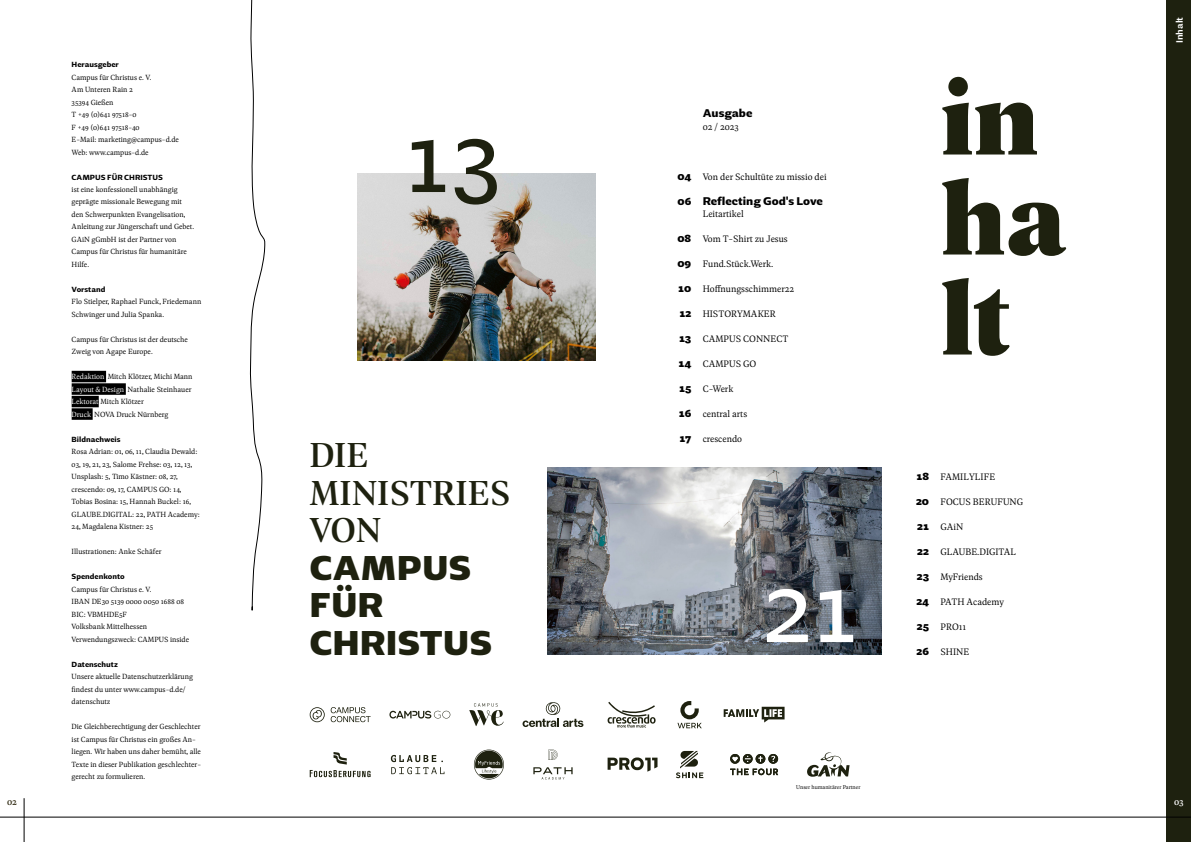
<style>
.page{position:relative;width:1191px;height:842px;background:#fff}
.page>*{position:absolute;margin:0;border:0;box-sizing:border-box;transform-origin:0 0}
.t1{font:900 110px/100px "Geller Headline";color:#1e210f}
.t2{font:110px "Geller Sans";color:#1e210f}
.t3{font:110px "Geller Sans";color:#fff}
.t4{font:900 37px/37.5px "Geller Sans";color:#1e210f}
.t5{font:500 37px/37.5px "Geller Headline";color:#1e210f}
.t6{font:800 12px/25px "Geller Sans";color:#000;text-align:justify}
.t7{font:300 10px "Geller Text";color:#000}
.t8{font:600 10px "Geller Sans";color:#fff}
.t9{font:10px "Geller Text";color:#2f2911}
.t10{font:10px "Geller Text";color:#fff}
.t11{font:300 8px/12.5px "Geller Text";color:#000}
.t12{font:700 8px "Geller Sans";color:#000}
.t13{font:300 6px "Geller Text";color:#000}
.s1{color:#fff}
</style>
<div class="page">
<div style="left:1166px;top:0;width:25px;height:842px;background:#1e210f"></div>
<div style="left:72px;top:371px;width:34px;height:11px;background:#000"></div>
<div style="left:72px;top:383px;width:54px;height:12px;background:#000"></div>
<div style="left:72px;top:396px;width:27px;height:11px;background:#000"></div>
<div style="left:72px;top:408px;width:21px;height:12px;background:#000"></div>
<hr style="left:0;top:817px;width:1191px;height:1px;background:#000">
<hr style="left:24px;top:798px;width:1px;height:44px;background:#000">
<svg style="left:250px;top:0;width:15px;height:611px"></svg>
<img style="left:357px;top:173px;width:238px;height:188px">
<img style="left:547px;top:467px;width:334px;height:187px">
<svg style="left:730px;top:754px;width:48px;height:21px"></svg>
<svg style="left:607px;top:757px;width:50px;height:15px"></svg>
<svg style="left:807px;top:752px;width:42px;height:25px"></svg>
<svg style="left:310px;top:770px;width:60px;height:7px"></svg>
<svg style="left:333px;top:752px;width:14px;height:12px"></svg>
<svg style="left:723px;top:707px;width:61px;height:15px"></svg>
<svg style="left:310px;top:707px;width:15px;height:15px"></svg>
<svg style="left:331px;top:707px;width:39px;height:15px"></svg>
<svg style="left:676px;top:751px;width:27px;height:27px"></svg>
<svg style="left:522px;top:702px;width:61px;height:25px"></svg>
<svg style="left:469px;top:703px;width:35px;height:23px"></svg>
<svg style="left:607px;top:702px;width:48px;height:25px"></svg>
<svg style="left:389px;top:711px;width:61px;height:7px"></svg>
<svg style="left:391px;top:755px;width:53px;height:19px"></svg>
<svg style="left:677px;top:701px;width:25px;height:27px"></svg>
<svg style="left:533px;top:767px;width:39px;height:12px"></svg>
<svg style="left:548px;top:749px;width:9px;height:11px"></svg>
<svg style="left:474px;top:749px;width:30px;height:30px"></svg>
<p class="t12" style="left:72px;top:58px;width:49px">Herausgeber</p>
<p class="t11" style="left:72px;top:70px;width:109px">Campus für Christus e. V.<br>Am Unteren Rain 2<br>35394 Gießen<br>T +49 (0)641 97518-0<br>F +49 (0)641 97518-40<br>E-Mail: marketing@campus-d.de<br>Web: www.campus-d.de</p>
<p class="t12" style="left:72px;top:171px;width:93px">CAMPUS FÜR CHRISTUS</p>
<p class="t11" style="left:72px;top:183px;width:124px">ist eine konfessionell unabhängig geprägte missionale Bewegung mit den Schwerpunkten Evangelisation,<br>Anleitung zur Jüngerschaft und Gebet.<br>GAiN gGmbH ist der Partner von<br>Campus für Christus für humanitäre<br>Hilfe.</p>
<p class="t12" style="left:72px;top:283px;width:35px">Vorstand</p>
<p class="t11" style="left:72px;top:295px;width:131px">Flo Stielper, Raphael Funck, Friedemann<br>Schwinger und Julia Spanka.</p>
<p class="t11" style="left:72px;top:333px;width:118px">Campus für Christus ist der deutsche<br>Zweig von Agape Europe.</p>
<p class="t11" style="left:72px;top:370px;width:122px"><span class="s1">Redaktion</span> Mitch Klötzer, Michi Mann<br><span class="s1">Layout &amp; Design</span> Nathalie Steinhauer<br><span class="s1">Lektorat</span> Mitch Klötzer<br><span class="s1">Druck</span> NOVA Druck Nürnberg</p>
<p class="t12" style="left:72px;top:433px;width:50px">Bildnachweis</p>
<p class="t11" style="left:72px;top:445px;width:130px">Rosa Adrian: 01, 06, 11, Claudia Dewald:<br>03, 19, 21, 23, Salome Frehse: 03, 12, 13, Unsplash: 5, Timo Kästner: 08, 27, crescendo: 09, 17, CAMPUS GO: 14, Tobias Bosina: 15, Hannah Buckel: 16, GLAUBE.DIGITAL: 22, PATH Academy:<br>24, Magdalena Kistner: 25</p>
<p class="t11" style="left:72px;top:545px;width:91px">Illustrationen: Anke Schäfer</p>
<p class="t12" style="left:72px;top:571px;width:55px">Spendenkonto</p>
<p class="t11" style="left:72px;top:583px;width:119px">Campus für Christus e. V.<br>IBAN DE30 5139 0000 0050 1688 08<br>BIC: VBMHDE5F<br>Volksbank Mittelhessen<br>Verwendungszweck: CAMPUS inside</p>
<p class="t12" style="left:72px;top:658px;width:48px">Datenschutz</p>
<p class="t11" style="left:72px;top:670px;width:123px">Unsere aktuelle Datenschutzerklärung findest du unter www.campus-d.de/ datenschutz</p>
<p class="t11" style="left:72px;top:720px;width:131px">Die Gleichberechtigung der Geschlechter ist Campus für Christus ein großes An&shy;liegen. Wir haben uns daher bemüht, alle Texte in dieser Publikation geschlechter&shy;gerecht zu formulieren.</p>
<h1 class="t2" style="left:404px;top:81px;width:97px">13</h1>
<h2 class="t5" style="left:309px;top:435px;width:202px">DIE<br>MINISTRIES<br>VON</h2>
<h2 class="t4" style="left:309px;top:545px;width:184px">CAMPUS<br>FÜR<br>CHRISTUS</h2>
<h3 class="t6" style="left:702px;top:100px;width:51px">Ausgabe</h3>
<p class="t7" style="left:702px;top:120px;width:37px">02 / 2023</p>
<h3 class="t6" style="left:677px;top:162px;width:15px">04<br>06</h3>
<h3 class="t6" style="left:677px;top:225px;width:15px">08<br>09<br>10<br>12<br>13<br>14<br>15<br>16<br>17</h3>
<p class="t7" style="left:702px;top:170px;width:125px">Von der Schultüte zu missio dei</p>
<h3 class="t6" style="left:702px;top:187px;width:122px">Reflecting God's Love</h3>
<p class="t7" style="left:702px;top:207px;width:42px">Leitartikel</p>
<p class="t7" style="left:702px;top:232px;width:87px">Vom T-Shirt zu Jesus</p>
<p class="t7" style="left:702px;top:257px;width:72px">Fund.Stück.Werk.</p>
<p class="t7" style="left:702px;top:282px;width:93px">Hoffnungsschimmer22</p>
<p class="t7" style="left:702px;top:307px;width:75px">HISTORYMAKER</p>
<p class="t7" style="left:702px;top:332px;width:87px">CAMPUS CONNECT</p>
<p class="t7" style="left:702px;top:357px;width:55px">CAMPUS GO</p>
<p class="t7" style="left:702px;top:382px;width:32px">C-Werk</p>
<p class="t7" style="left:702px;top:407px;width:46px">central arts</p>
<p class="t7" style="left:702px;top:432px;width:41px">crescendo</p>
<h1 class="t3" style="left:762px;top:531px;width:97px">21</h1>
<p class="t13" style="left:796px;top:783px;width:66px">Unser humanitärer Partner</p>
<h1 class="t1" style="left:940px;top:62px;width:127px">in ha lt</h1>
<h3 class="t6" style="left:916px;top:462px;width:15px">18<br>20<br>21<br>22<br>23<br>24<br>25<br>26</h3>
<p class="t7" style="left:940px;top:470px;width:56px">FAMILYLIFE</p>
<p class="t7" style="left:940px;top:495px;width:84px">FOCUS BERUFUNG</p>
<p class="t7" style="left:940px;top:520px;width:24px">GAiN</p>
<p class="t7" style="left:940px;top:545px;width:77px">GLAUBE.DIGITAL</p>
<p class="t7" style="left:940px;top:570px;width:44px">MyFriends</p>
<p class="t7" style="left:940px;top:595px;width:65px">PATH Academy</p>
<p class="t7" style="left:940px;top:620px;width:27px">PRO11</p>
<p class="t7" style="left:940px;top:645px;width:30px">SHINE</p>
<p class="t8" style="left:1172px;top:43px;width:28px;rotate:-90deg">Inhalt</p>
<p class="t9" style="left:7px;top:794px;width:11px">02</p>
<p class="t10" style="left:1174px;top:794px;width:11px">03</p>
</div>
